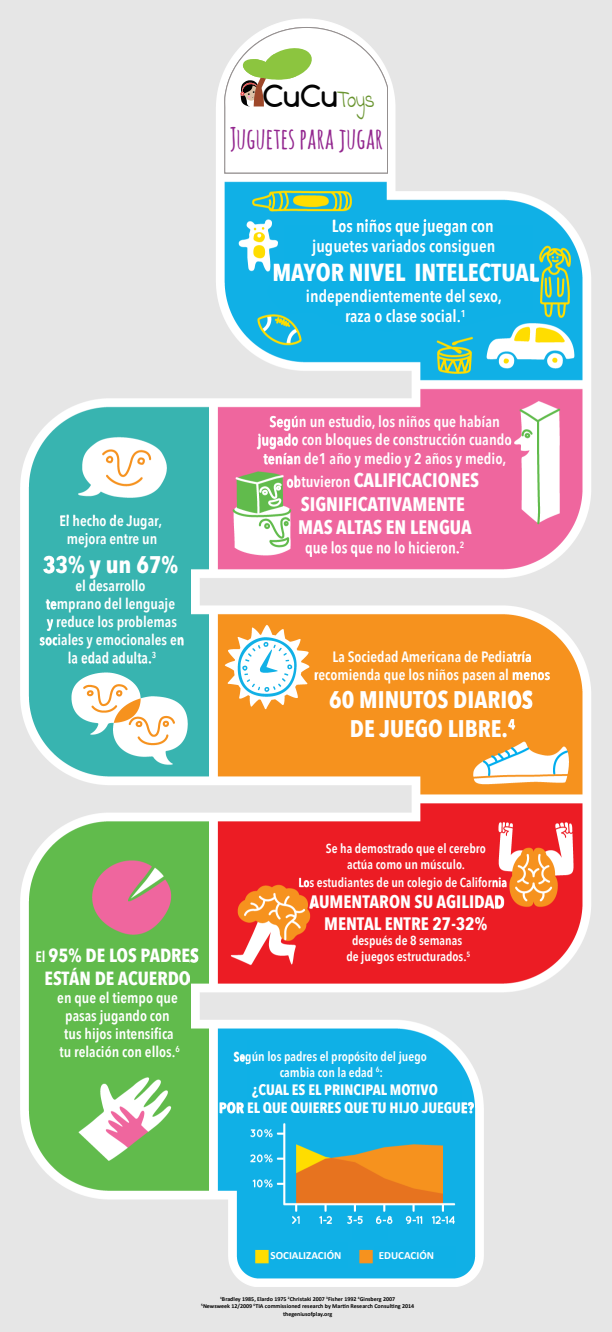
<style>
.page{position:relative;width:612px;height:1332px;background:#fff}
.page>*{position:absolute;margin:0;border:0;box-sizing:border-box;transform-origin:0 0}
.t1{font:700 29.15px "Amatic SC";color:#93278f}
.t2{font:700 28.75px "Comfortaa";color:#030303}
.t3{font:700 24.5px "Avenir Next Condensed";color:#fff}
.t4{font:700 24px/28.8px "Avenir Next Condensed";color:#fff;text-align:center}
.t5{font:700 19.5px/23.4px "Avenir Next Condensed";color:#fff;text-align:center}
.t6{font:700 19px/22.8px "Avenir Next Condensed";color:#fff;text-align:center}
.t7{font:700 18px/21.6px "Avenir Next Condensed";color:#fff;text-align:center}
.t8{font:600 17px/20.4px "Avenir Next Condensed";color:#fff;text-align:right}
.t9{font:600 15.5px/18.6px "Avenir Next Condensed";color:#fff;text-align:center}
.t10{font:600 15px/18px "Avenir Next Condensed";color:#fff;text-align:center}
.t11{font:700 15px/18px "Avenir Next Condensed";color:#fff;text-align:center}
.t12{font:600 13px/15.6px "Avenir Next Condensed";color:#fff;text-align:center}
.t13{font:700 11px "Calibri";color:#fff}
.t14{font:700 6px/7.2px "Calibri";color:#000;text-align:center}
.s1{font-family:"Indie Flower";font-weight:400;font-size:25.15px;color:#69942f}
.s2{font-weight:600;font-size:15.5px}
.s3{font-weight:600;font-size:15px}
</style>
<div class="page">
<img style="left:0;top:0;width:612px;height:1332px">
<div style="left:267px;top:226px;width:265px;height:108px;background:#0fb0e6"></div>
<div style="left:297px;top:415px;width:213px;height:137px;background:#ef669e"></div>
<div style="left:58px;top:518px;width:122px;height:144px;background:#38b4b0"></div>
<div style="left:296px;top:634px;width:214px;height:106px;background:#f6921e"></div>
<div style="left:310px;top:833px;width:182px;height:145px;background:#ec1c24"></div>
<div style="left:34px;top:948px;width:156px;height:112px;background:#61bb4c"></div>
<div style="left:247px;top:1039px;width:215px;height:79px;background:#0fb0e6"></div>
<div style="left:270px;top:1242px;width:78px;height:24px;background:#0fb0e6"></div>
<div style="left:374px;top:1246px;width:82px;height:20px;background:#0fb0e6"></div>
<div style="left:352px;top:1226px;width:36px;height:13px;background:#0fb0e6"></div>
<div style="left:154px;top:1288px;width:410px;height:44px;background:#e6e6e6"></div>
<svg style="left:224px;top:26px;width:164px;height:148px"></svg>
<h2 class="t2" style="left:262px;top:78px;width:113px">CuCu<span class="s1">Toys</span></h2>
<h1 class="t1" style="left:230px;top:118px;width:155px">JUGUETES PARA JUGAR</h1>
<p class="t10" style="left:59px;top:511px;width:104px">El hecho de Jugar, mejora entre un</p>
<h3 class="t4" style="left:43px;top:550px;width:137px">33% y un 67%</h3>
<p class="t10" style="left:40px;top:576px;width:146px">el desarrollo<br>temprano del lenguaje<br>y reduce los problemas sociales y emocionales en la edad adulta.<sup>3</sup></p>
<p class="t8" style="left:312px;top:215px;width:185px">Los niños que juegan con juguetes variados consiguen</p>
<h3 class="t3" style="left:272px;top:258px;width:268px">MAYOR NIVEL INTELECTUAL</h3>
<p class="t8" style="left:306px;top:285px;width:198px;text-align:center">independientemente del sexo, raza o clase social.<sup>1</sup></p>
<p class="t9" style="left:258px;top:412px;width:256px">Según un estudio, los niños que habían jugado con bloques de construcción cuando tenían de1 año y medio y 2 años y medio,</p>
<h3 class="t5" style="left:286px;top:469px;width:194px"><span class="s2">obtuvieron</span> CALIFICACIONES<br>SIGNIFICATIVAMENTE<br>MAS ALTAS EN LENGUA</h3>
<p class="t9" style="left:305px;top:538px;width:161px">que los que no lo hicieron.<sup>2</sup></p>
<p class="t10" style="left:314px;top:647px;width:238px">La Sociedad Americana de Pediatría recomienda que los niños pasen al menos</p>
<h3 class="t4" style="left:329px;top:685px;width:205px">60 MINUTOS DIARIOS<br>DE JUEGO LIBRE.<sup>4</sup></h3>
<p class="t6" style="left:35px;top:944px;width:165px"><span class="s3">El</span> 95% DE LOS PADRES<br>ESTÁN DE ACUERDO</p>
<p class="t10" style="left:57px;top:988px;width:124px">en que el tiempo que pasas jugando con tus hijos intensifica tu relación con ellos.<sup>6</sup></p>
<p class="t12" style="left:326px;top:840px;width:161px">Se ha demostrado que el cerebro actúa como un músculo.</p>
<p class="t12" style="left:298px;top:874px;width:210px">Los estudiantes de un colegio de California</p>
<p class="t7" style="left:310px;top:891px;width:197px">AUMENTARON SU AGILIDAD<br>MENTAL ENTRE 27-32%</p>
<p class="t12" style="left:346px;top:933px;width:125px">después de 8 semanas de juegos estructurados.<sup>5</sup></p>
<p class="t12" style="left:234px;top:1048px;width:195px">Según los padres el propósito del juego cambia con la edad <sup>6</sup>:</p>
<p class="t11" style="left:219px;top:1080px;width:257px">¿CUAL ES EL PRINCIPAL MOTIVO<br>POR EL QUE QUIERES QUE TU HIJO JUEGUE?</p>
<p class="t13" style="left:271px;top:1248px;width:72px">SOCIALIZACIÓN</p>
<p class="t13" style="left:379px;top:1248px;width:57px">EDUCACIÓN</p>
<p class="t14" style="left:201px;top:1296px;width:215px"><sup>1</sup>Bradley 1985, Elardo 1975 <sup>2</sup>Christaki 2007 <sup>3</sup>Fisher 1992 <sup>4</sup>Ginsberg 2007<br><sup>5</sup>Newsweek 12/2009 <sup>6</sup>TIA commissioned research by Martin Research Consulting 2014 thegeniusofplay.org</p>
</div>
